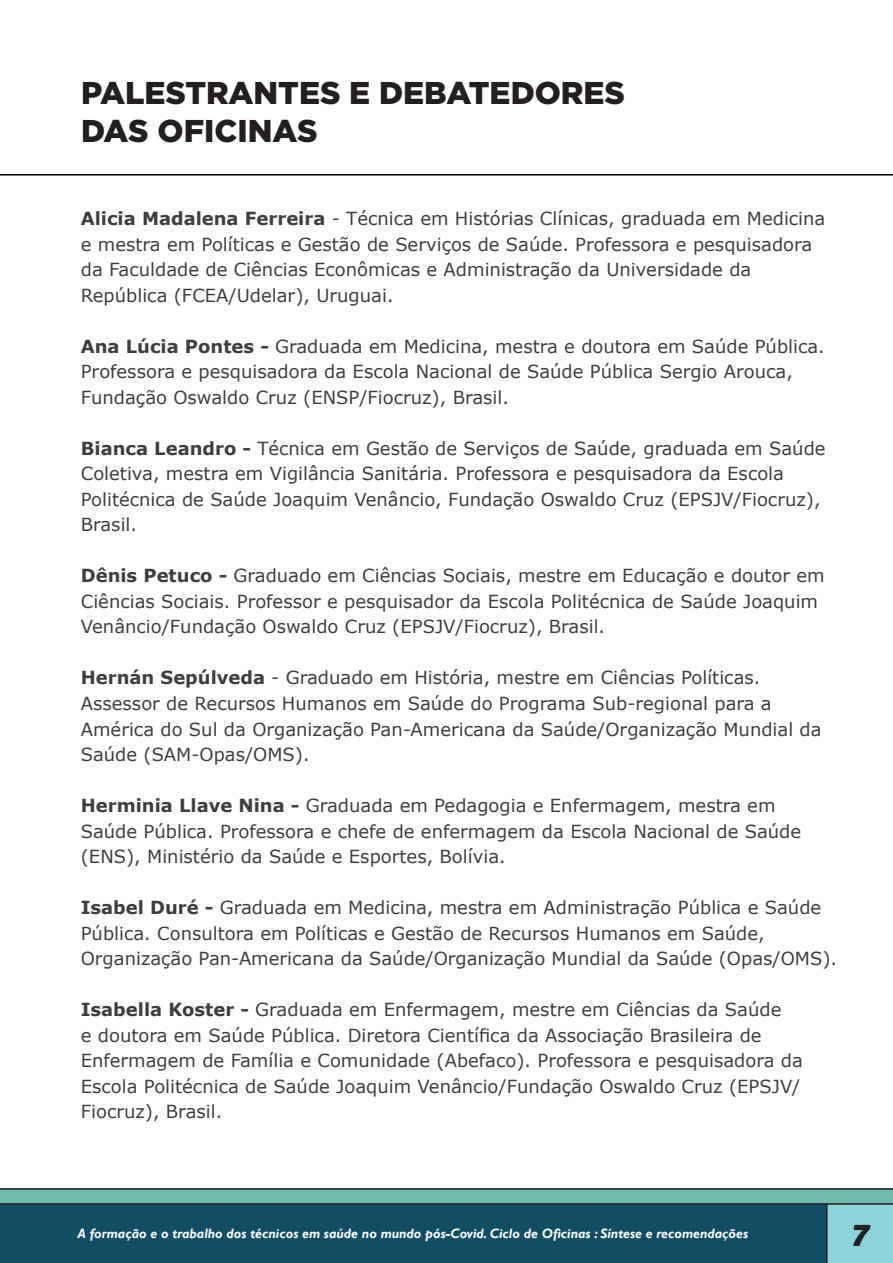
<style>
.page{position:relative;width:893px;height:1263px;background:#fff}
.page>*{position:absolute;margin:0;border:0;box-sizing:border-box;transform-origin:0 0}
._2_parágrafo{font:900 31.5px/37.8px "Gotham";color:#231f20}
.t1{font:italic 900 30px "Amsi Pro";color:#231f20}
._2_parágrafo-2{font:18px/25.5px "Verdana";color:#3e3e3f}
.t2{font:italic 700 13.5px "Gill Sans";color:#fff}
.s1{font-weight:700}
</style>
<div class="page">
<svg style="left:0;top:1188px;width:893px;height:75px;background:#2a6776"></svg>
<svg style="left:0;top:174px;width:893px;height:2px;background:#3f3f3f"></svg>
<p class="_2_parágrafo" style="left:81px;top:73px;width:546px">PALESTRANTES E DEBATEDORES<br>DAS OFICINAS</p>
<p class="_2_parágrafo-2" style="left:81px;top:206px;width:746px"><span class="s1">Alicia Madalena Ferreira</span> - Técnica em Histórias Clínicas, graduada em Medicina e mestra em Políticas e Gestão de Serviços de Saúde. Professora e pesquisadora da Faculdade de Ciências Econômicas e Administração da Universidade da República (FCEA/Udelar), Uruguai.</p>
<p class="_2_parágrafo-2" style="left:81px;top:333px;width:746px"><span class="s1">Ana Lúcia Pontes -</span> Graduada em Medicina, mestra e doutora em Saúde Pública.<br>Professora e pesquisadora da Escola Nacional de Saúde Pública Sergio Arouca,<br>Fundação Oswaldo Cruz (ENSP/Fiocruz), Brasil.</p>
<p class="_2_parágrafo-2" style="left:81px;top:435px;width:746px"><span class="s1">Bianca Leandro -</span> Técnica em Gestão de Serviços de Saúde, graduada em Saúde Coletiva, mestra em Vigilância Sanitária. Professora e pesquisadora da Escola Politécnica de Saúde Joaquim Venâncio, Fundação Oswaldo Cruz (EPSJV/Fiocruz), Brasil.</p>
<p class="_2_parágrafo-2" style="left:81px;top:563px;width:745px"><span class="s1">Dênis Petuco -</span> Graduado em Ciências Sociais, mestre em Educação e doutor em<br>Ciências Sociais. Professor e pesquisador da Escola Politécnica de Saúde Joaquim<br>Venâncio/Fundação Oswaldo Cruz (EPSJV/Fiocruz), Brasil.</p>
<p class="_2_parágrafo-2" style="left:81px;top:665px;width:742px"><span class="s1">Hernán Sepúlveda</span> - Graduado em História, mestre em Ciências Políticas.<br>Assessor de Recursos Humanos em Saúde do Programa Sub-regional para a América do Sul da Organização Pan-Americana da Saúde/Organização Mundial da Saúde (SAM-Opas/OMS).</p>
<p class="_2_parágrafo-2" style="left:81px;top:792px;width:722px"><span class="s1">Herminia Llave Nina -</span> Graduada em Pedagogia e Enfermagem, mestra em<br>Saúde Pública. Professora e chefe de enfermagem da Escola Nacional de Saúde (ENS), Ministério da Saúde e Esportes, Bolívia.</p>
<p class="_2_parágrafo-2" style="left:81px;top:894px;width:758px"><span class="s1">Isabel Duré -</span> Graduada em Medicina, mestra em Administração Pública e Saúde<br>Pública. Consultora em Políticas e Gestão de Recursos Humanos em Saúde,<br>Organização Pan-Americana da Saúde/Organização Mundial da Saúde (Opas/OMS).</p>
<p class="_2_parágrafo-2" style="left:81px;top:996px;width:724px"><span class="s1">Isabella Koster -</span> Graduada em Enfermagem, mestre em Ciências da Saúde<br>e doutora em Saúde Pública. Diretora Científica da Associação Brasileira de Enfermagem de Família e Comunidade (Abefaco). Professora e pesquisadora da Escola Politécnica de Saúde Joaquim Venâncio/Fundação Oswaldo Cruz (EPSJV/ Fiocruz), Brasil.</p>
<p class="t2" style="left:78px;top:1225px;width:672px">A formação e o trabalho dos técnicos em saúde no mundo pós-Covid. Ciclo de Oficinas : Síntese e recomendações</p>
<h2 class="t1" style="left:851px;top:1214px;width:19px">7</h2>
</div>
